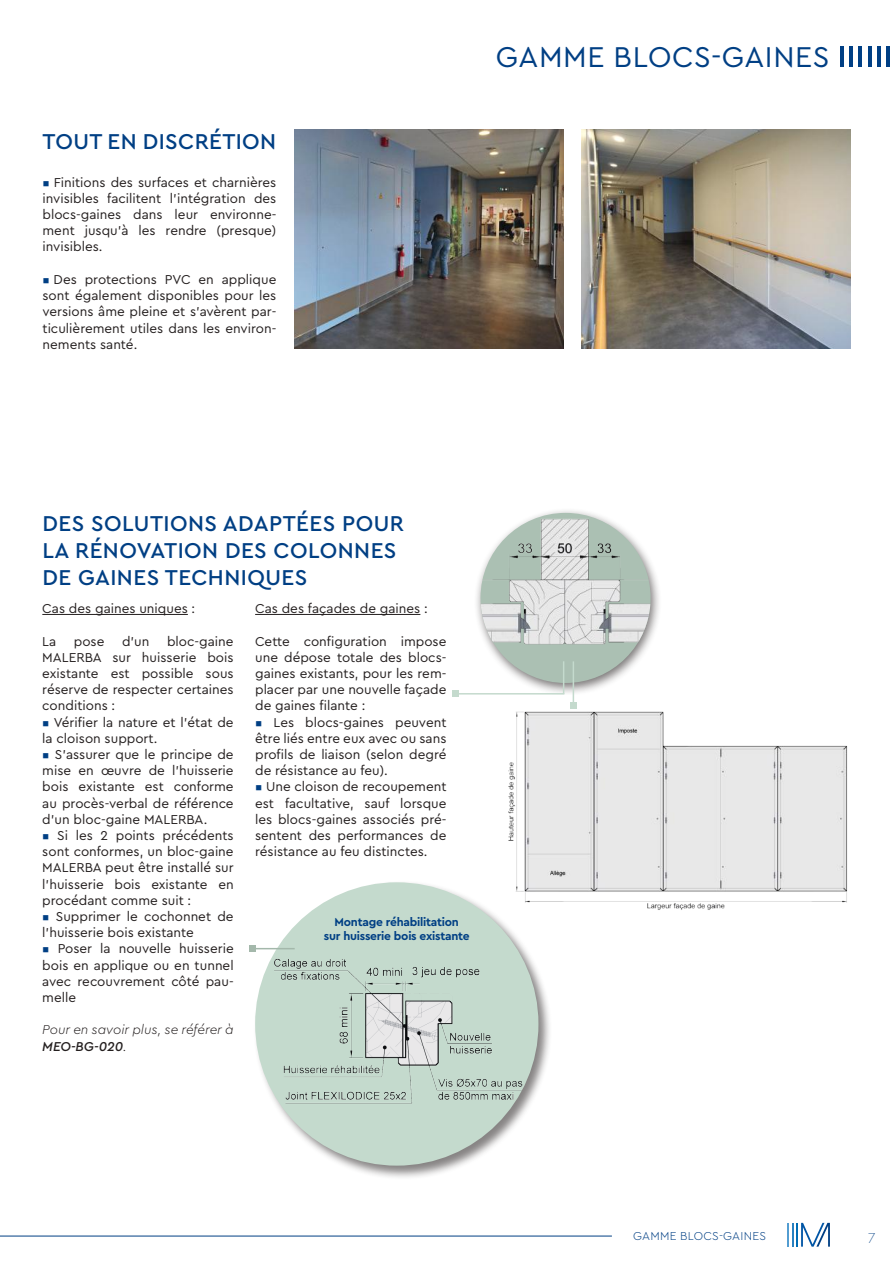
<style>
.page{position:relative;width:893px;height:1263px;background:#fff}
.page>*{position:absolute;margin:0;border:0;box-sizing:border-box;transform-origin:0 0}
.t1{font:30px "Cera PRO";letter-spacing:.02em;color:#003f84}
.t2{font:500 22.5px/27px "Cera PRO";letter-spacing:.02em;color:#003f84}
.t3{font:100 15px "Cera PRO";color:#003f84}
.t4{font:13.5px/16.2px "Cera PRO";color:#241f1f;text-align:justify}
.t5{font:italic 300 13.5px/16.2px "Cera PRO";color:#241f1f}
.t6{font:700 12px/14.4px "Cera PRO";letter-spacing:-.02em;color:#003f84;text-align:center}
.t7{font:300 12px "Cera PRO";letter-spacing:.02em;color:#003f84}
.s1{color:#003f84}
.s2{font-weight:500}
</style>
<div class="page">
<hr style="left:840px;top:46px;width:4px;height:21px;background:#003f84">
<hr style="left:849px;top:46px;width:4px;height:21px;background:#003f84">
<hr style="left:858px;top:46px;width:4px;height:21px;background:#003f84">
<hr style="left:868px;top:46px;width:3px;height:21px;background:#003f84">
<hr style="left:877px;top:46px;width:3px;height:21px;background:#003f84">
<hr style="left:886px;top:46px;width:3px;height:21px;background:#003f84">
<hr style="left:0;top:1236px;width:612px;height:1px;background:#003f84">
<hr style="left:787px;top:1223px;width:2px;height:24px;background:#539dd1">
<hr style="left:792px;top:1223px;width:2px;height:24px;background:#2981c0">
<hr style="left:796px;top:1223px;width:2px;height:24px;background:#006db5">
<svg style="left:801px;top:1223px;width:29px;height:24px"></svg>
<hr style="left:42px;top:614px;width:146px;height:1px;background:#241f1f">
<hr style="left:255px;top:614px;width:165px;height:1px;background:#241f1f">
<img style="left:294px;top:130px;width:269px;height:219px">
<img style="left:581px;top:130px;width:269px;height:219px">
<img style="left:508px;top:711px;width:340px;height:199px">
<div style="left:474px;top:507px;width:188px;height:188px;background:#241f1f;opacity:.6"></div>
<div style="left:480px;top:513px;width:171px;height:170px;background:#abc0b3;border-radius:50%"></div>
<img style="left:480px;top:516px;width:171px;height:133px">
<div style="left:253px;top:880px;width:300px;height:300px;background:#241f1f;opacity:.55"></div>
<div style="left:255px;top:882px;width:283px;height:283px;background:#c4dacd;border-radius:50%"></div>
<img style="left:265px;top:946px;width:267px;height:168px">
<hr style="left:456px;top:693px;width:108px;height:1px;background:#c4dacd">
<svg style="left:453px;top:691px;width:6px;height:6px"></svg>
<hr style="left:253px;top:948px;width:42px;height:1px;background:#fff">
<svg style="left:250px;top:946px;width:6px;height:6px"></svg>
<hr style="left:563px;top:661px;width:1px;height:33px;background:#c4dacd">
<hr style="left:573px;top:661px;width:1px;height:45px;background:#c4dacd">
<svg style="left:570px;top:703px;width:6px;height:6px"></svg>
<h2 class="t2" style="left:42px;top:127px;width:16px">TOUT</h2>
<h2 class="t2" style="left:108px;top:127px;width:73px">EN DISCRÉT</h2>
<h2 class="t2" style="left:236px;top:127px;width:42px">ION</h2>
<p class="t4" style="left:43px;top:173px;width:235px"><span class="s1">▪</span> Finitions des surfaces et charnières invisibles facilitent l’intégration des blocs-gaines dans leur environne&shy;ment jusqu’à les rendre (presque) invisibles.</p>
<p class="t4" style="left:43px;top:271px;width:235px"><span class="s1">▪</span> Des protections PVC en applique sont également disponibles pour les versions âme pleine et s’avèrent par&shy;ticulièrement utiles dans les environ&shy;nements santé.</p>
<h1 class="t1" style="left:496px;top:37px;width:335px">GAMME BLOCS-GAINES</h1>
<h2 class="t2" style="left:42px;top:509px;width:316px;text-indent:121px">IONS ADAPTÉES POUR<br>LA RÉNOVATION DES COLO</h2>
<h2 class="t2" style="left:42px;top:509px;width:64px">DES SOLUT</h2>
<h2 class="t2" style="left:338px;top:536px;width:58px">NNES</h2>
<h2 class="t2" style="left:42px;top:563px;width:264px">DE GAINES TECH NIQU ES</h2>
<p class="t4" style="left:42px;top:600px;width:154px">Cas des gaines uniques :</p>
<p class="t4" style="left:42px;top:632px;width:15px">La</p>
<p class="t4" style="left:74px;top:632px;width:32px">pose</p>
<p class="t4" style="left:122px;top:632px;width:29px">d’un</p>
<p class="t4" style="left:42px;top:632px;width:193px;text-indent:125px">bloc-gaine MALERBA sur huisserie bois existante est possible sous réserve de respecter certaines conditions :</p>
<p class="t4" style="left:42px;top:713px;width:193px"><span class="s1">▪</span> Vérifier la nature et l’état de la cloison support.</p>
<p class="t4" style="left:42px;top:746px;width:193px"><span class="s1">▪</span> S’assurer que le principe de mise en œuvre de l’huisserie bois existante est conforme au procès-verbal de référence d’un bloc-gaine MALERBA.</p>
<p class="t4" style="left:42px;top:827px;width:193px"><span class="s1">▪</span> Si les 2 points précédents sont conformes, un bloc-gaine MALERBA peut être installé sur l’huisserie bois existante en procédant comme suit :</p>
<p class="t4" style="left:42px;top:908px;width:193px"><span class="s1">▪</span> Supprimer le cochonnet de l’huisserie bois existante</p>
<p class="t4" style="left:42px;top:940px;width:193px"><span class="s1">▪</span> Poser la nouvelle huisserie bois en applique ou en tunnel avec recouvrement côté pau&shy;melle</p>
<p class="t5" style="left:42px;top:1021px;width:193px">Pour en savoir plus, se référer à<br><span class="s2">MEO-BG-020</span>.</p>
<p class="t4" style="left:255px;top:600px;width:174px">Cas des façades de gaines :</p>
<p class="t4" style="left:255px;top:632px;width:193px">Cette configuration impose une dépose totale des blocs&shy;gaines existants, pour les rem&shy;placer par une nouvelle façade de gaines filante :</p>
<p class="t4" style="left:255px;top:713px;width:193px"><span class="s1">▪</span> Les blocs-gaines peuvent être liés entre eux avec ou sans profils de liaison (selon degré de résistance au feu).</p>
<p class="t4" style="left:255px;top:778px;width:193px"><span class="s1">▪</span> Une cloison de recoupement est facultative, sauf lorsque les blocs-gaines associés pré&shy;sentent des performances de résistance au feu distinctes.</p>
<p class="t6" style="left:324px;top:914px;width:147px">Montage réhabilitation<br>sur huisserie bois existante</p>
<p class="t7" style="left:633px;top:1228px;width:10px">GAMME</p>
<p class="t7" style="left:680px;top:1228px;width:87px">BLOCS-GAINES</p>
<p class="t3" style="left:868px;top:1228px;width:9px">7</p>
</div>
